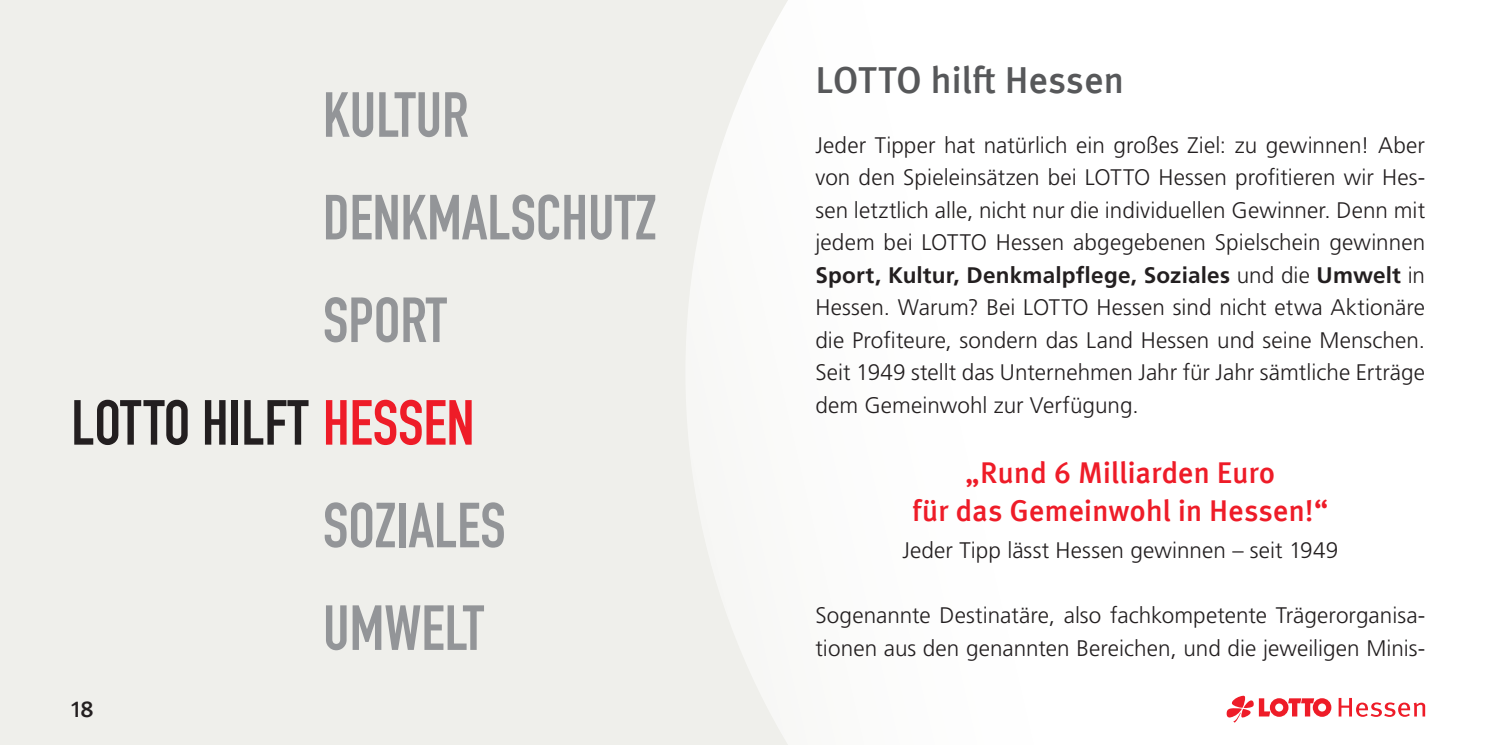
<style>
.page{position:relative;width:1489px;height:745px;background:#fff}
.page>*{position:absolute;margin:0;border:0;box-sizing:border-box;transform-origin:0 0}
.t1{font:700 62.5px "DIN Condensed";color:#939598}
.t2{font:700 62.5px "DIN Condensed";color:#231f20}
.t3{font:500 37.5px "Meta OT";letter-spacing:-.005em;color:#57585a}
.t4{font:500 30px/37.5px "Meta OT";letter-spacing:-.01em;color:#ee1c28;text-align:center}
.t5{font:500 23.25px "Meta OT";color:#231f20}
.t6{font:300 22.5px/32.5px "Frutiger LT Std";letter-spacing:.005em;color:#231f20;text-align:justify}
.s1{color:#ee1c28}
.s2{font-weight:700}
</style>
<div class="page">
<div style="left:0;top:0;width:1488px;height:744px;background:#efefeb"></div>
<div style="left:687px;top:0;width:801px;height:744px;background:#fff"></div>
<svg style="left:1226px;top:695px;width:105px;height:27px;background:#f8a3a7"></svg>
<svg style="left:1338px;top:697px;width:86px;height:19px;background:#f9babe"></svg>
<h1 class="t1" style="left:323px;top:73px;width:147px">KULTUR</h1>
<h1 class="t1" style="left:323px;top:175px;width:335px">DENKMALSCHUTZ</h1>
<h1 class="t1" style="left:323px;top:278px;width:125px">SPORT</h1>
<h1 class="t2" style="left:71px;top:380px;width:404px">LOTTO HILFT <span class="s1">HESSEN</span></h1>
<h1 class="t1" style="left:323px;top:483px;width:184px">SOZIALES</h1>
<p class="t5" style="left:71px;top:693px;width:25px">18</p>
<h1 class="t1" style="left:323px;top:585px;width:162px">UMWELT</h1>
<h2 class="t3" style="left:815px;top:56px;width:310px">LOTTO hilft Hessen</h2>
<p class="t6" style="left:815px;top:129px;width:611px">Jeder Tipper hat natürlich ein großes Ziel: zu gewinnen! Aber von den Spieleinsätzen bei LOTTO Hessen profitieren wir Hes&shy;sen letztlich alle, nicht nur die individuellen Gewinner. Denn mit jedem bei LOTTO Hessen abgegebenen Spielschein gewinnen <span class="s2">Sport, Kultur, Denkmalpflege, Soziales</span> und die <span class="s2">Umwelt</span> in Hessen. Warum? Bei LOTTO Hessen sind nicht etwa Aktionäre die Profiteure, sondern das Land Hessen und seine Menschen.<br>Seit 1949 stellt das Unternehmen Jahr für Jahr sämtliche Erträge dem Gemeinwohl zur Verfügung.</p>
<h3 class="t4" style="left:912px;top:454px;width:418px">„Rund 6 Milliarden Euro<br>für das Gemeinwohl in Hessen!“</h3>
<p class="t6" style="left:902px;top:534px;width:437px">Jeder Tipp lässt Hessen gewinnen – seit 1949</p>
<p class="t6" style="left:815px;top:599px;width:611px">Sogenannte Destinatäre, also fachkompetente Trägerorganisa&shy;tionen aus den genannten Bereichen, und die je weiligen Minis-</p>
</div>
